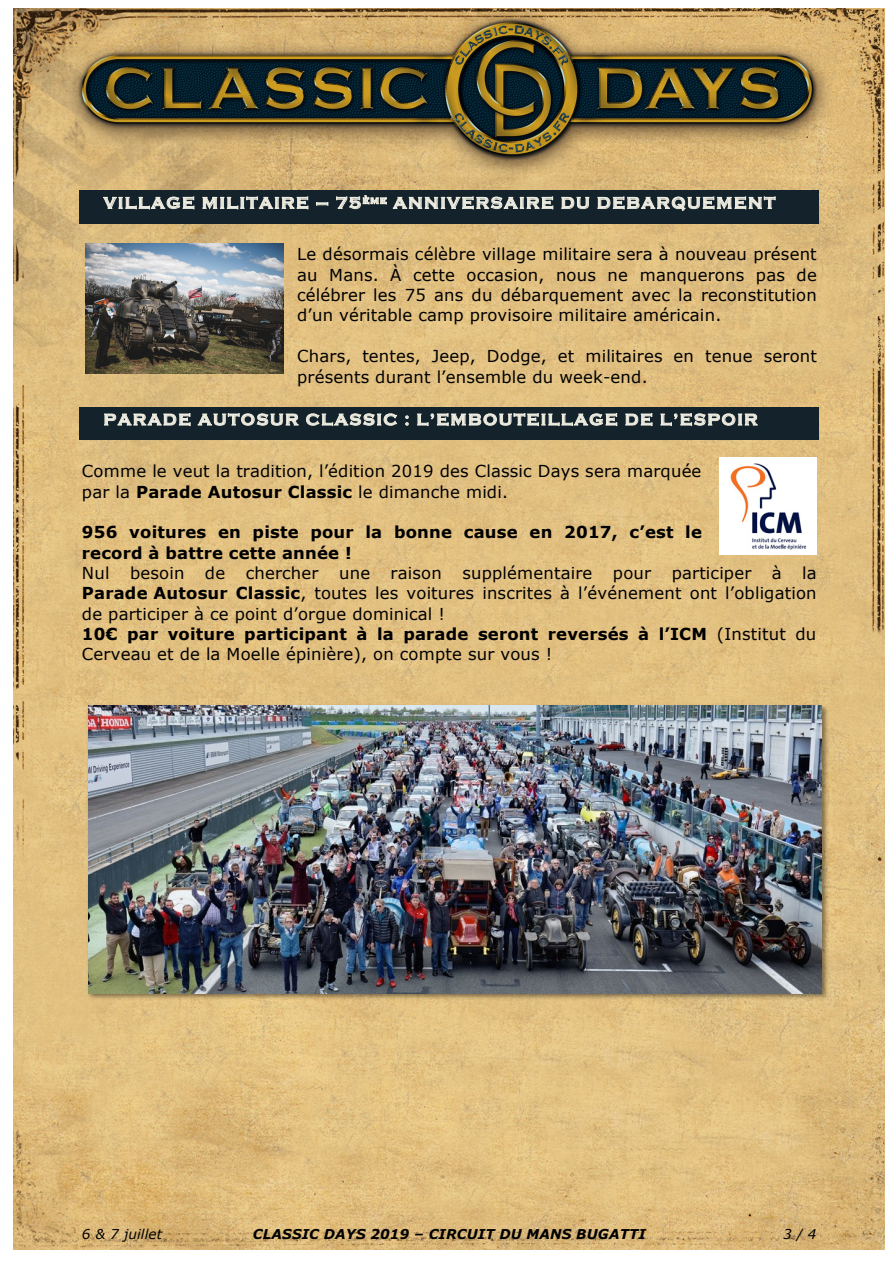
<style>
.page{position:relative;width:893px;height:1263px;background:#fff}
.page>*{position:absolute;margin:0;border:0;box-sizing:border-box;transform-origin:0 0}
.t1{font:16.5px/20.4px "Verdana";letter-spacing:.01em;color:#000}
.t2{font:700 16.5px "Copperplate Gothic";letter-spacing:.1em;color:#eeece1}
.t3{font:italic 700 13.5px "Verdana";letter-spacing:.01em;color:#000}
.t4{font:italic 13.5px "Verdana";letter-spacing:.005em;color:#000}
.s1{font-weight:700}
</style>
<div class="page">
<img style="left:14px;top:9px;width:870px;height:1240px">
<img style="left:85px;top:244px;width:199px;height:129px">
<hr style="left:80px;top:190px;width:739px;height:4px;background:#14232b">
<div style="left:80px;top:194px;width:739px;height:28px;background:#14232b"></div>
<svg style="left:103px;top:197px;width:91px;height:12px"></svg>
<svg style="left:202px;top:197px;width:106px;height:12px"></svg>
<svg style="left:316px;top:202px;width:12px;height:4px"></svg>
<svg style="left:336px;top:195px;width:51px;height:14px"></svg>
<svg style="left:393px;top:197px;width:160px;height:12px"></svg>
<svg style="left:561px;top:197px;width:28px;height:12px"></svg>
<svg style="left:597px;top:197px;width:178px;height:14px"></svg>
<hr style="left:80px;top:222px;width:739px;height:1px;background:#14232b">
<hr style="left:80px;top:407px;width:739px;height:3px;background:#14232b">
<div style="left:80px;top:410px;width:739px;height:28px;background:#14232b"></div>
<svg style="left:104px;top:413px;width:87px;height:13px"></svg>
<svg style="left:198px;top:413px;width:101px;height:13px"></svg>
<svg style="left:306px;top:413px;width:91px;height:13px"></svg>
<svg style="left:405px;top:415px;width:4px;height:11px"></svg>
<svg style="left:417px;top:413px;width:200px;height:13px"></svg>
<svg style="left:625px;top:413px;width:27px;height:13px"></svg>
<svg style="left:661px;top:413px;width:97px;height:13px"></svg>
<hr style="left:80px;top:438px;width:739px;height:2px;background:#14232b">
<img style="left:85px;top:702px;width:746px;height:301px">
<img style="left:88px;top:705px;width:733px;height:288px">
<img style="left:719px;top:457px;width:98px;height:97px">
<p class="t2" style="left:104px;top:194px;width:673px">VILLAGE MILITAIRE – 75<sup>ème</sup> ANNIVERSAIRE DU DEBARQUEMENT</p>
<p class="t1" style="left:297px;top:244px;width:521px;text-align:justify">Le désormais célèbre village militaire sera à nouveau présent au Mans. À cette occasion, nous ne manquerons pas de célébrer les 75 ans du débarquement avec la reconstitution d’un véritable camp provisoire militaire américain.</p>
<p class="t1" style="left:297px;top:345px;width:521px">Chars, tentes, Jeep, Dodge, et militaires en tenue seront présents durant l’ensemble du week-end.</p>
<p class="t2" style="left:104px;top:410px;width:655px">PARADE AUTOSUR CLASSIC : L’EMBOUTEILLAGE DE L’ESPOIR</p>
<p class="t1" style="left:82px;top:460px;width:621px">Comme le veut la tradition, l’édition 2019 des Classic Days sera marquée par la <span class="s1">Parade Autosur Classic</span> le dimanche midi.</p>
<p class="t1" style="left:82px;top:521px;width:736px"><span class="s1">956 voitures en piste pour la bonne cause en 2017, c’est le<br>record à battre cette année !<br></span>Nul besoin de chercher une raison supplémentaire pour participer à la <span class="s1">Parade Autosur Classic</span>, toutes les voitures inscrites à l’événement ont l’obligation de participer à ce point d’orgue dominical !<br><span class="s1">10€ par voiture participant à la parade seront reversés à l’ICM</span> (Institut du Cerveau et de la Moelle épinière), on compte sur vous !</p>
<p class="t4" style="left:82px;top:1225px;width:82px">6 &amp; 7 juillet</p>
<p class="t3" style="left:253px;top:1225px;width:394px">CLASSIC DAYS 2019 – CIRCUIT DU MANS BUGATTI</p>
<p class="t4" style="left:783px;top:1225px;width:35px">3 / 4</p>
</div>
